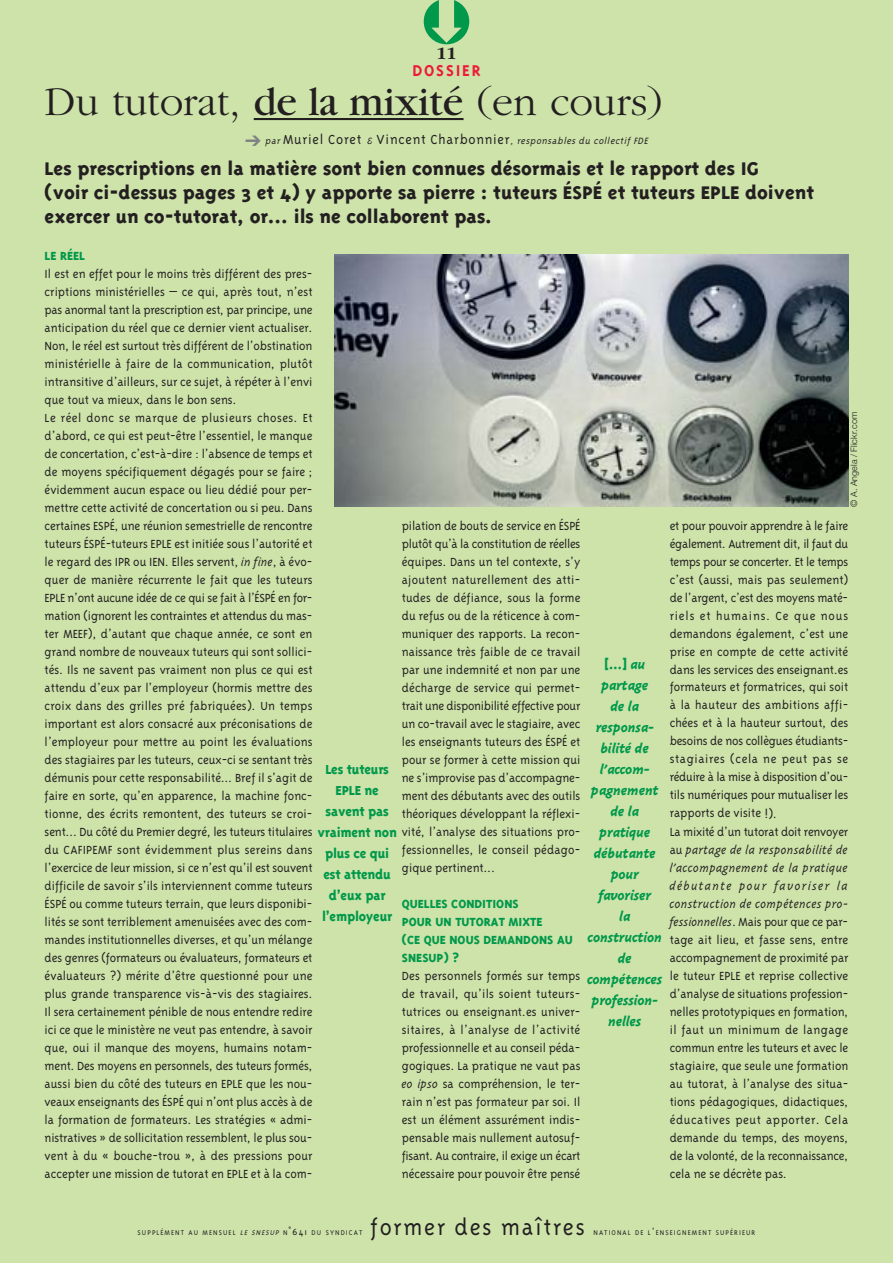
<style>
.page{position:relative;width:893px;height:1263px;background:#cde3aa}
.page>*{position:absolute;margin:0;border:0;box-sizing:border-box;transform-origin:0 0}
.t1{font:300 42px "Garamond";color:#231f20}
.t2{font:300 25.5px "Triplex";letter-spacing:.07em;color:#231f20}
.t3{font:800 21px/24px "Triplex";color:#231f20}
.t4{font:700 18px "Triplex";letter-spacing:.1em;color:#ed1a3a}
.t5{font:700 18px "Garamond";color:#231f20}
.t6{font:italic 800 15px/21px "Triplex";letter-spacing:-.015em;color:#00984a;text-align:center;scale:.95 1}
.t7{font:800 15px/21px "Triplex";letter-spacing:-.015em;color:#00984a;text-align:center;scale:.95 1}
.t8{font:300 13.5px/18px "Triplex";color:#231f20}
.t9{font:800 13.5px/18px "Triplex";color:#00984a}
.t10{font:italic 300 10.5px "Triplex";color:#231f20}
.t11{font:300 9px "Helvetica Neue";color:#231f20}
.t12{font:300 7.8px "Triplex";letter-spacing:.135em;color:#231f20}
.s1{font-weight:400}
.s2{font-style:normal;font-size:15px}
.s3{font-style:italic}
.s4{font-style:normal}
.s5{font-size:10.5px}
</style>
<div class="page">
<hr style="left:254px;top:118px;width:210px;height:2px;background:#231f20">
<img style="left:335px;top:255px;width:513px;height:252px">
<h3 class="t5" style="left:436px;top:47px;width:22px">11</h3>
<h3 class="t4" style="left:412px;top:63px;width:70px">DOSSIER</h3>
<h1 class="t1" style="left:45px;top:85px;width:619px">Du tutorat, <span class="s1">de la mixité</span> (en cours)</h1>
<h3 class="t3" style="left:45px;top:159px;width:771px">Les prescriptions en la matière sont bien connues désormais et le rapport des IG<br>(voir ci-dessus pages 3 et 4) y apporte sa pierre : tuteurs ÉSPÉ et tuteurs EPLE doivent exercer un co-tutorat, or… ils ne collaborent pas.</h3>
<p class="t10" style="left:265px;top:137px;width:386px">par <span class="s2">Muriel Coret</span> &amp; <span class="s2">Vincent Charbonnier</span>, responsables du collectif FDE</p>
<p class="t9" style="left:45px;top:248px;width:42px">LE RÉEL</p>
<p class="t8" style="left:45px;top:266px;width:269px">Il est en effet pour le moins très différent des pres&shy;criptions ministérielles – ce qui, après tout, n’est pas anormal tant la prescription est, par principe, une anticipation du réel que ce dernier vient actualiser.<br>Non, le réel est surtout très différent de l’obstination ministérielle à faire de la communication, plutôt intransitive d’ailleurs, sur ce sujet, à répéter à l’envi que tout va mieux, dans le bon sens.<br>Le réel donc se marque de plusieurs choses. Et d’abord, ce qui est peut-être l’essentiel, le manque de concertation, c’est-à-dire : l’absence de temps et de moyens spécifiquement dégagés pour se faire ; évidemment aucun espace ou lieu dédié pour per&shy;mettre cette activité de concertation ou si peu. Dans certaines ESPÉ, une réunion semestrielle de rencontre tuteurs ÉSPÉ-tuteurs EPLE est initiée sous l’autorité et le regard des IPR ou IEN. Elles servent, <span class="s3">in fine</span>, à évo&shy;quer de manière récurrente le fait que les tuteurs EPLE n’ont aucune idée de ce qui se fait à l’ÉSPÉ en for&shy;mation (ignorent les contraintes et attendus du mas&shy;ter MEEF), d’autant que chaque année, ce sont en grand nombre de nouveaux tuteurs qui sont sollici&shy;tés. Ils ne savent pas vraiment non plus ce qui est attendu d’eux par l’employeur (hormis mettre des croix dans des grilles pré fabriquées). Un temps important est alors consacré aux préconisations de l’employeur pour mettre au point les évaluations des stagiaires par les tuteurs, ceux-ci se sentant très démunis pour cette responsabilité... Bref il s’agit de faire en sorte, qu’en apparence, la machine fonc&shy;tionne, des écrits remontent, des tuteurs se croi&shy;sent… Du côté du Premier degré, les tuteurs titulaires du CAFIPEMF sont évidemment plus sereins dans l’exercice de leur mission, si ce n’est qu’il est souvent difficile de savoir s’ils interviennent comme tuteurs ÉSPÉ ou comme tuteurs terrain, que leurs disponibi&shy;lités se sont terriblement amenuisées avec des com&shy;mandes institutionnelles diverses, et qu’un mélange des genres (formateurs ou évaluateurs, formateurs et évaluateurs ?) mérite d’être questionné pour une plus grande transparence vis-à-vis des stagiaires.<br>Il sera certainement pénible de nous entendre redire ici ce que le ministère ne veut pas entendre, à savoir que, oui il manque des moyens, humains notam&shy;ment. Des moyens en personnels, des tuteurs formés, aussi bien du côté des tuteurs en EPLE que les nou&shy;veaux enseignants des ÉSPÉ qui n’ont plus accès à de la formation de formateurs. Les stratégies « admi&shy;nistratives » de sollicitation ressemblent, le plus sou&shy;vent à du « bouche-trou », à des pressions pour accepter une mission de tutorat en EPLE et à la com-</p>
<p class="t11" style="left:851px;top:507px;width:96px;rotate:-90deg">© A. Angela / Flickr.com</p>
<p class="t8" style="left:402px;top:517px;width:180px;text-align:justify">pilation de bouts de service en ÉSPÉ plutôt qu’à la constitution de réelles équipes. Dans un tel contexte, s’y ajoutent naturellement des atti&shy;tudes de défiance, sous la forme du refus ou de la réticence à com&shy;muniquer des rapports. La recon&shy;naissance très faible de ce travail par une indemnité et non par une décharge de service qui permet&shy;trait une disponibilité effective pour un co-travail avec le stagiaire, avec les enseignants tuteurs des ÉSPÉ et pour se former à cette mission qui ne s’improvise pas d’accompagne&shy;ment des débutants avec des outils théoriques développant la réflexi&shy;vité, l’analyse des situations pro&shy;fessionnelles, le conseil pédago&shy;gique pertinent...</p>
<p class="t9" style="left:402px;top:896px;width:172px">QUELLES CONDITIONS<br>POUR UN TUTORAT MIXTE<br>(CE QUE NOUS DEMANDONS AU<br>SNESUP) ?</p>
<p class="t8" style="left:402px;top:967px;width:180px;text-align:justify">Des personnels formés sur temps de travail, qu’ils soient tuteurs&shy;tutrices ou enseignant.es univer&shy;sitaires, à l’analyse de l’activité professionnelle et au conseil péda&shy;gogiques. La pratique ne vaut pas <span class="s3">eo ipso</span> sa compréhension, le ter&shy;rain n’est pas formateur par soi. Il est un élément assurément indis&shy;pensable mais nullement autosuf&shy;fisant. Au contraire, il exige un écart nécessaire pour pouvoir être pensé</p>
<p class="t8" style="left:670px;top:517px;width:180px">et pour pouvoir apprendre à le faire également. Autrement dit, il faut du temps pour se concerter. Et le temps c’est (aussi, mais pas seulement) de l’argent, c’est des moyens maté&shy;riels et humains. Ce que nous demandons également, c’est une prise en compte de cette activité dans les services des enseignant.es formateurs et formatrices, qui soit à la hauteur des ambitions affi&shy;chées et à la hauteur surtout, des besoins de nos collègues étudiants&shy;stagiaires (cela ne peut pas se réduire à la mise à disposition d’ou&shy;tils numériques pour mutualiser les rapports de visite !).<br>La mixité d’un tutorat doit renvoyer au <span class="s3">partage de la responsabilité de l’accompagnement de la pratique débutante pour favoriser la construction de compétences pro&shy;fessionnelles</span>. Mais pour que ce par&shy;tage ait lieu, et fasse sens, entre accompagnement de proximité par le tuteur EPLE et reprise collective d’analyse de situations profession&shy;nelles prototypiques en formation, il faut un minimum de langage commun entre les tuteurs et avec le stagiaire, que seule une formation au tutorat, à l’analyse des situa&shy;tions pédagogiques, didactiques, éducatives peut apporter. Cela demande du temps, des moyens, de la volonté, de la reconnaissance, cela ne se décrète pas.</p>
<p class="t6" style="left:587px;top:655px;width:81px"><span class="s4">[...]</span> au partage<br>de la responsa&shy;bilité de l’accom&shy;pagnement de la pratique débutante pour favoriser<br>la construction de compétences profession&shy;nelles</p>
<p class="t7" style="left:317px;top:760px;width:85px">Les tuteurs<br>EPLE ne savent pas vraiment non plus ce qui est attendu d’eux par l’employeur</p>
<p class="t12" style="left:138px;top:1230px;width:226px">SUPPLÉMENT AU MENSUEL <span class="s3">LE SNESUP</span> N<span class="s5">˚641</span> DU SYNDICAT</p>
<h2 class="t2" style="left:370px;top:1218px;width:216px">former des maîtres</h2>
<p class="t12" style="left:593px;top:1230px;width:163px">NATIONAL DE L<span class="s5">’</span>ENSEIGNEMENT SUPÉRIEUR</p>
</div>
